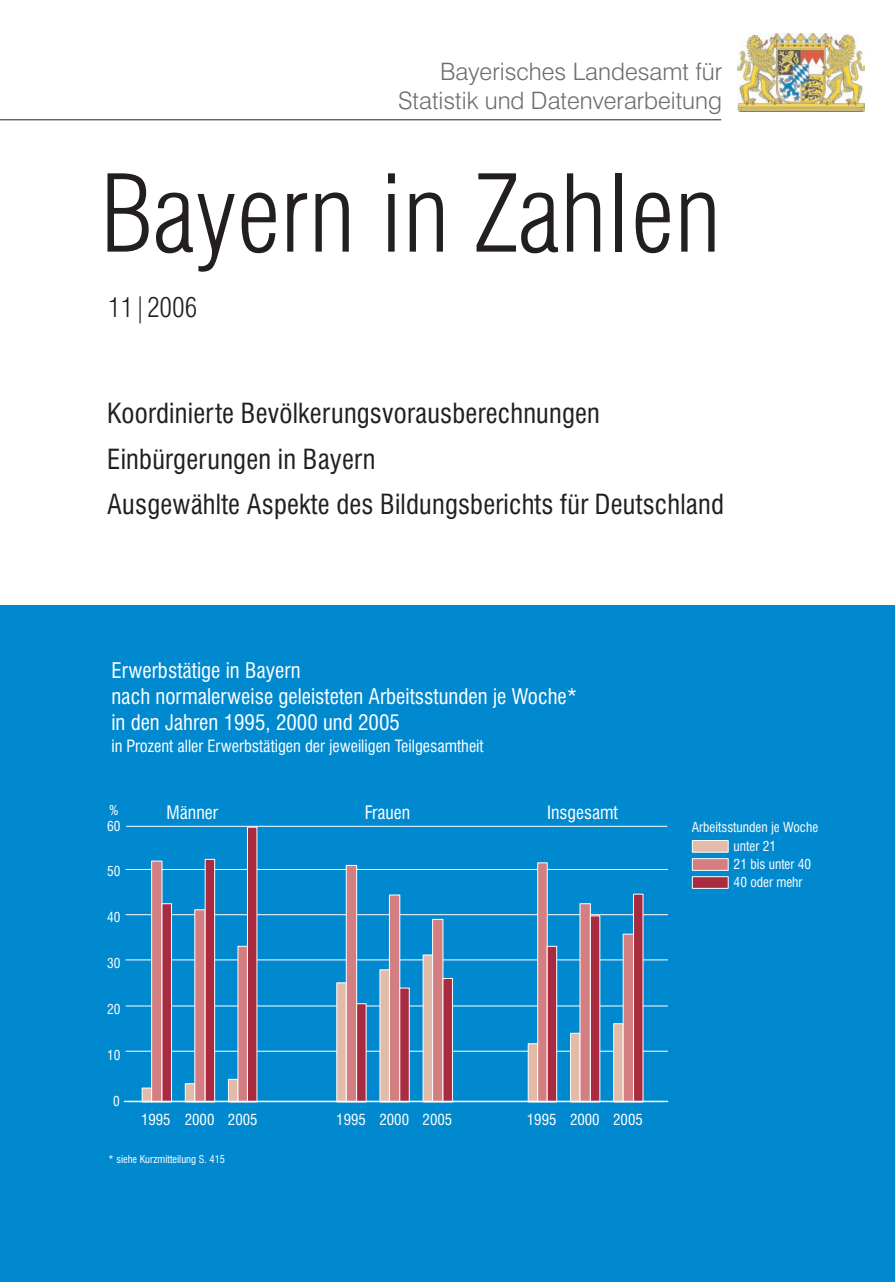
<style>
.page{position:relative;width:895px;height:1282px;background:#fff}
.page>*{position:absolute;margin:0;border:0;box-sizing:border-box;transform-origin:0 0}
.t1{font:300 condensed 105px "Swiss 721 BT";color:#231f20}
.t2{font:condensed 27px/45.3px "Swiss 721 BT";letter-spacing:.005em;color:#231f20}
.t3{font:300 condensed 27px "Swiss 721 BT";color:#231f20}
.t4{font:300 24px/28.8px "Swiss 721 BT";color:#6c6d70;text-align:right}
.t5{font:condensed 21px/26px "Swiss 721 BT";color:#fff}
.t6{font:condensed 18px "Swiss 721 BT";color:#fff}
.t7{font:condensed 16.5px "Swiss 721 BT";color:#fff}
.t8{font:condensed 15px "Swiss 721 BT";color:#fff}
.t9{font:condensed 13.5px/18px "Swiss 721 BT";color:#fff}
.t10{font:condensed 10.5px "Swiss 721 BT";color:#fff}
</style>
<div class="page">
<div style="left:0;top:605px;width:894px;height:676px;background:#0089cf"></div>
<svg style="left:691px;top:840px;width:37px;height:49px"></svg>
<img style="left:737px;top:34px;width:127px;height:77px">
<hr style="left:0;top:119px;width:721px;height:1px;background:#231f20">
<hr style="left:126px;top:825px;width:541px;height:1px;background:#fff">
<hr style="left:126px;top:1050px;width:541px;height:1px;background:#fff">
<hr style="left:126px;top:1005px;width:541px;height:1px;background:#fff">
<hr style="left:126px;top:959px;width:541px;height:1px;background:#fff">
<hr style="left:126px;top:914px;width:541px;height:1px;background:#fff">
<hr style="left:126px;top:869px;width:541px;height:1px;background:#fff">
<svg style="left:141px;top:860px;width:31px;height:240px"></svg>
<svg style="left:184px;top:858px;width:31px;height:242px"></svg>
<svg style="left:228px;top:826px;width:30px;height:274px"></svg>
<svg style="left:336px;top:864px;width:31px;height:236px"></svg>
<svg style="left:379px;top:894px;width:31px;height:206px"></svg>
<svg style="left:422px;top:918px;width:31px;height:182px"></svg>
<svg style="left:527px;top:862px;width:30px;height:238px"></svg>
<svg style="left:569px;top:903px;width:31px;height:197px"></svg>
<svg style="left:612px;top:893px;width:31px;height:207px"></svg>
<hr style="left:124px;top:1100px;width:543px;height:2px;background:#fff">
<p class="t4" style="left:398px;top:60px;width:325px">Bayerisches Landesamt für<br>Statistik und Datenverarbeitung</p>
<p class="t1" style="left:100px;top:172px;width:622px">Bayern in Zahlen</p>
<p class="t3" style="left:108px;top:296px;width:91px">11|2006</p>
<p class="t2" style="left:107px;top:393px;width:618px">Koordinierte Bevölkerungsvorausberechnungen<br>Einbürgerungen in Bayern<br>Ausgewählte Aspekte des Bildungsberichts für Deutschland</p>
<p class="t5" style="left:111px;top:660px;width:467px">Erwerbstätige in Bayern<br>nach normalerweise geleisteten Arbeitsstunden je Woche* in den Jahren 1995, 2000 und 2005</p>
<p class="t7" style="left:111px;top:739px;width:373px">in Prozent aller Erwerbstätigen der jeweiligen Teilgesamtheit</p>
<p class="t9" style="left:107px;top:803px;width:15px;line-height:16.2px">%<br>60</p>
<p class="t9" style="left:107px;top:863px;width:15px">50</p>
<p class="t9" style="left:107px;top:909px;width:15px">40</p>
<p class="t9" style="left:107px;top:955px;width:15px">30</p>
<p class="t9" style="left:107px;top:1001px;width:15px">20</p>
<p class="t9" style="left:107px;top:1047px;width:15px">10</p>
<p class="t9" style="left:113px;top:1093px;width:8px">0</p>
<p class="t6" style="left:166px;top:805px;width:53px">Männer</p>
<p class="t6" style="left:365px;top:805px;width:47px">Frauen</p>
<p class="t6" style="left:547px;top:805px;width:72px">Insgesamt</p>
<p class="t8" style="left:141px;top:1113px;width:118px">1995 2000 2005</p>
<p class="t8" style="left:336px;top:1113px;width:117px">1995 2000 2005</p>
<p class="t8" style="left:526px;top:1113px;width:117px">1995 2000 2005</p>
<p class="t10" style="left:109px;top:1155px;width:118px">* siehe Kurzmitteilung S. 415</p>
<p class="t9" style="left:691px;top:819px;width:128px">Arbeitsstunden je Woche</p>
<p class="t9" style="left:733px;top:838px;width:44px">unter 21</p>
<p class="t9" style="left:733px;top:856px;width:79px">21 bis unter 40<br>40 oder mehr</p>
</div>
